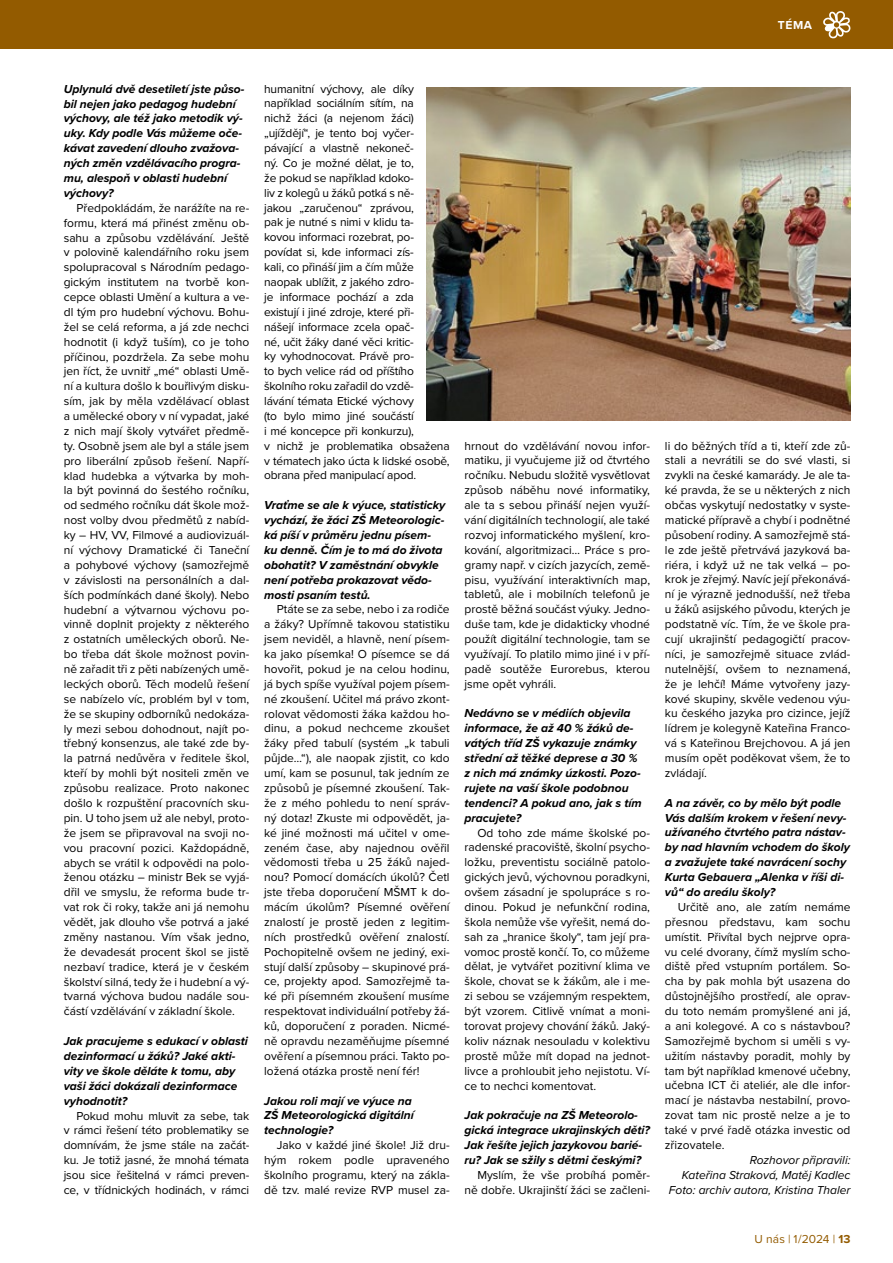
<style>
.page{position:relative;width:893px;height:1263px;background:#fff}
.page>*{position:absolute;margin:0;border:0;box-sizing:border-box;transform-origin:0 0}
.t1{font:12px/14.9px "Proxima Nova";letter-spacing:-.015em;color:#000;text-align:justify}
.t2{font:italic 700 12px/14.9px "Proxima Nova";color:#000}
.t3{font:italic 12px/14.9px "Proxima Nova";color:#000;text-align:right}
.t4{font:12px "Proxima Nova";color:#935b00}
.t5{font:700 12px "Proxima Nova";color:#fff}
.s1{font-weight:700}
</style>
<div class="page">
<div style="left:0;top:0;width:893px;height:48px;background:#935b00"></div>
<svg style="left:823px;top:11px;width:28px;height:27px"></svg>
<img style="left:427px;top:87px;width:423px;height:333px">
<p class="t5" style="left:778px;top:16px;width:36px">TÉMA</p>
<p class="t2" style="left:64px;top:81px;width:182px">Uplynulá dvě desetiletí jste půso&shy;bil nejen jako pedagog hudební výchovy, ale též jako metodik vý&shy;uky. Kdy podle Vás můžeme oče&shy;kávat zavedení dlouho zvažova&shy;ných změn vzdělávacího progra&shy;mu, alespoň v oblasti hudební výchovy?</p>
<p class="t1" style="left:64px;top:200px;width:187px;text-indent:13px">Předpokládám, že narážíte na re&shy;formu, která má přinést změnu ob&shy;sahu a způsobu vzdělávání. Ještě v polovině kalendářního roku jsem spolupracoval s Národním pedago&shy;gickým institutem na tvorbě kon&shy;cepce oblasti Umění a kultura a ve&shy;dl tým pro hudební výchovu. Bohu&shy;žel se celá reforma, a já zde nechci hodnotit (i když tuším), co je toho příčinou, pozdržela. Za sebe mohu jen říct, že uvnitř „mé“ oblasti Umě&shy;ní a kultura došlo k bouřlivým disku&shy;sím, jak by měla vzdělávací oblast a umělecké obory v ní vypadat, jaké z nich mají školy vytvářet předmě&shy;ty. Osobně jsem ale byl a stále jsem pro liberální způsob řešení. Napří&shy;klad hudebka a výtvarka by moh&shy;la být povinná do šestého ročníku, od sedmého ročníku dát škole mož&shy;nost volby dvou předmětů z nabíd&shy;ky – HV, VV, Filmové a audiovizuál&shy;ní výchovy Dramatické či Taneční a pohybové výchovy (samozřejmě v závislosti na personálních a dal&shy;ších podmínkách dané školy). Nebo hudební a výtvarnou výchovu po&shy;vinně doplnit projekty z některého z ostatních uměleckých oborů. Ne&shy;bo třeba dát škole možnost povin&shy;ně zařadit tři z pěti nabízených umě&shy;leckých oborů. Těch modelů řešení se nabízelo víc, problém byl v tom, že se skupiny odborníků nedokáza&shy;ly mezi sebou dohodnout, najít po&shy;třebný konsenzus, ale také zde by&shy;la patrná nedůvěra v ředitele škol, kteří by mohli být nositeli změn ve způsobu realizace. Proto nakonec došlo k rozpuštění pracovních sku&shy;pin. U toho jsem už ale nebyl, proto&shy;že jsem se připravoval na svoji no&shy;vou pracovní pozici. Každopádně, abych se vrátil k odpovědi na polo&shy;ženou otázku – ministr Bek se vyjá&shy;dřil ve smyslu, že reforma bude tr&shy;vat rok či roky, takže ani já nemohu vědět, jak dlouho vše potrvá a jaké změny nastanou. Vím však jedno, že devadesát procent škol se jistě nezbaví tradice, která je v českém školství silná, tedy že i hudební a vý&shy;tvarná výchova budou nadále sou&shy;částí vzdělávání v základní škole.</p>
<p class="t2" style="left:64px;top:1033px;width:186px">Jak pracujeme s edukací v oblasti dezinformací u žáků? Jaké akti&shy;vity ve škole děláte k tomu, aby vaši žáci dokázali dezinformace vyhodnotit?</p>
<p class="t1" style="left:64px;top:1107px;width:187px;text-indent:13px">Pokud mohu mluvit za sebe, tak v rámci řešení této problematiky se domnívám, že jsme stále na začát&shy;ku. Je totiž jasné, že mnohá témata jsou sice řešitelná v rámci preven&shy;ce, v třídnických hodinách, v rámci</p>
<p class="t1" style="left:264px;top:81px;width:187px;text-align:left">humanitní výchovy, ale díky například sociálním sítím, na<br>nichž žáci (a nejenom žáci) „ujíždějí“, je tento boj vyčer&shy;pávající a vlastně nekoneč-<br>ný. Co je možné dělat, je to,<br>že pokud se například kdoko-<br>liv z kolegů u žáků potká s ně-<br>jakou „zaručenou“ zprávou,<br>pak je nutné s nimi v klidu ta-<br>kovou informaci rozebrat, po&shy;povídat si, kde informaci zís-<br>kali, co přináší jim a čím může naopak ublížit, z jakého zdro-<br>je informace pochází a zda existují i jiné zdroje, které při-<br>nášejí informace zcela opač-<br>né, učit žáky dané věci kritic-<br>ky vyhodnocovat. Právě pro-<br>to bych velice rád od příštího školního roku zařadil do vzdě-<br>lávání témata Etické výchovy<br>(to bylo mimo jiné součástí<br>i mé koncepce při konkurzu),<br>v nichž je problematika obsažena v tématech jako úcta k lidské osobě, obrana před manipulací apod.</p>
<p class="t2" style="left:264px;top:497px;width:183px">Vraťme se ale k výuce, statisticky vychází, že žáci ZŠ Meteorologic&shy;ká píší v průměru jednu písem&shy;ku denně. Čím je to má do života obohatit? V zaměstnání obvykle není potřeba prokazovat vědo&shy;mosti psaním testů.</p>
<p class="t1" style="left:264px;top:601px;width:187px;text-indent:13px">Ptáte se za sebe, nebo i za rodiče a žáky? Upřímně takovou statistiku jsem neviděl, a hlavně, není písem&shy;ka jako písemka! O písemce se dá hovořit, pokud je na celou hodinu, já bych spíše využíval pojem písem&shy;né zkoušení. Učitel má právo zkont&shy;rolovat vědomosti žáka každou ho&shy;dinu, a pokud nechceme zkoušet žáky před tabulí (systém „k tabuli půjde…“), ale naopak zjistit, co kdo umí, kam se posunul, tak jedním ze způsobů je písemné zkoušení. Tak&shy;že z mého pohledu to není správ&shy;ný dotaz! Zkuste mi odpovědět, ja&shy;ké jiné možnosti má učitel v ome&shy;zeném čase, aby najednou ověřil vědomosti třeba u 25 žáků najed&shy;nou? Pomocí domácích úkolů? Četl jste třeba doporučení MŠMT k do&shy;mácím úkolům? Písemné ověření znalostí je prostě jeden z legitim&shy;ních prostředků ověření znalostí.<br>Pochopitelně ovšem ne jediný, exi&shy;stují další způsoby – skupinové prá&shy;ce, projekty apod. Samozřejmě ta&shy;ké při písemném zkoušení musíme respektovat individuální potřeby žá&shy;ků, doporučení z poraden. Nicmé&shy;ně opravdu nezaměňujme písemné ověření a písemnou práci. Takto po&shy;ložená otázka prostě není fér!</p>
<p class="t2" style="left:264px;top:1093px;width:151px">Jakou roli mají ve výuce na<br>ZŠ Meteorologická digitální technologie?</p>
<p class="t1" style="left:264px;top:1137px;width:187px;text-indent:13px">Jako v každé jiné škole! Již dru&shy;hým rokem podle upraveného školního programu, který na zákla&shy;dě tzv. malé revize RVP musel za-</p>
<p class="t1" style="left:465px;top:438px;width:187px">hrnout do vzdělávání novou infor&shy;matiku, ji vyučujeme již od čtvrtého ročníku. Nebudu složitě vysvětlovat způsob náběhu nové informatiky, ale ta s sebou přináší nejen využí&shy;vání digitálních technologií, ale také rozvoj informatického myšlení, kro&shy;kování, algoritmizaci… Práce s pro&shy;gramy např. v cizích jazycích, země&shy;pisu, využívání interaktivních map, tabletů, ale i mobilních telefonů je prostě běžná součást výuky. Jedno&shy;duše tam, kde je didakticky vhodné použít digitální technologie, tam se využívají. To platilo mimo jiné i v pří&shy;padě soutěže Eurorebus, kterou jsme opět vyhráli.</p>
<p class="t2" style="left:465px;top:706px;width:179px">Nedávno se v médiích objevila informace, že až 40 % žáků de&shy;vátých tříd ZŠ vykazuje známky střední až těžké deprese a 30 % z nich má známky úzkosti. Pozo&shy;rujete na vaší škole podobnou tendenci? A pokud ano, jak s tím pracujete?</p>
<p class="t1" style="left:465px;top:824px;width:187px;text-indent:13px">Od toho zde máme školské po&shy;radenské pracoviště, školní psycho&shy;ložku, preventistu sociálně patolo&shy;gických jevů, výchovnou poradkyni, ovšem zásadní je spolupráce s ro&shy;dinou. Pokud je nefunkční rodina, škola nemůže vše vyřešit, nemá do&shy;sah za „hranice školy“, tam její pra&shy;vomoc prostě končí. To, co můžeme dělat, je vytvářet pozitivní klima ve škole, chovat se k žákům, ale i me&shy;zi sebou se vzájemným respektem, být vzorem. Citlivě vnímat a moni&shy;torovat projevy chování žáků. Jaký&shy;koliv náznak nesouladu v kolektivu prostě může mít dopad na jednot&shy;livce a prohloubit jeho nejistotu. Ví&shy;ce to nechci komentovat.</p>
<p class="t2" style="left:465px;top:1107px;width:187px">Jak pokračuje na ZŠ Meteorolo&shy;gická integrace ukrajinských děti?<br>Jak řešíte jejich jazykovou barié&shy;ru? Jak se sžily s dětmi českými?</p>
<p class="t1" style="left:465px;top:1167px;width:187px;text-align:right">Myslím, že vše probíhá poměr&shy;ně dobře. Ukrajinští žáci se začleni-</p>
<p class="t1" style="left:665px;top:438px;width:187px">li do běžných tříd a ti, kteří zde zů&shy;stali a nevrátili se do své vlasti, si zvykli na české kamarády. Je ale ta&shy;ké pravda, že se u některých z nich občas vyskytují nedostatky v syste&shy;matické přípravě a chybí i podnětné působení rodiny. A samozřejmě stá&shy;le zde ještě přetrvává jazyková ba&shy;riéra, i když už ne tak velká – po&shy;krok je zřejmý. Navíc její překonává&shy;ní je výrazně jednodušší, než třeba u žáků asijského původu, kterých je podstatně víc. Tím, že ve škole pra&shy;cují ukrajinští pedagogičtí pracov&shy;níci, je samozřejmě situace zvlád&shy;nutelnější, ovšem to neznamená, že je lehčí! Máme vytvořeny jazy&shy;kové skupiny, skvěle vedenou výu&shy;ku českého jazyka pro cizince, jejíž lídrem je kolegyně Kateřina Franco&shy;vá s Kateřinou Brejchovou. A já jen musím opět poděkovat všem, že to zvládají.</p>
<p class="t2" style="left:665px;top:795px;width:186px">A na závěr, co by mělo být podle<br>Vás dalším krokem v řešení nevy&shy;užívaného čtvrtého patra nástav&shy;by nad hlavním vchodem do školy a zvažujete také navrácení sochy<br>Kurta Gebauera „Alenka v říši di&shy;vů“ do areálu školy?</p>
<p class="t1" style="left:665px;top:899px;width:187px;text-indent:13px">Určitě ano, ale zatím nemáme přesnou představu, kam sochu umístit. Přivítal bych nejprve opra&shy;vu celé dvorany, čímž myslím scho&shy;diště před vstupním portálem. So&shy;cha by pak mohla být usazena do důstojnějšího prostředí, ale oprav&shy;du toto nemám promyšlené ani já, a ani kolegové. A co s nástavbou?<br>Samozřejmě bychom si uměli s vy&shy;užitím nástavby poradit, mohly by tam být například kmenové učebny, učebna ICT či ateliér, ale dle infor&shy;mací je nástavba nestabilní, provo&shy;zovat tam nic prostě nelze a je to také v prvé řadě otázka investic od zřizovatele.</p>
<p class="t3" style="left:669px;top:1152px;width:183px">Rozhovor připravili:<br>Kateřina Straková, Matěj Kadlec<br>Foto: archiv autora, Kristina Thaler</p>
<p class="t4" style="left:754px;top:1230px;width:97px">U nás | 1/2024 | <span class="s1">13</span></p>
</div>
